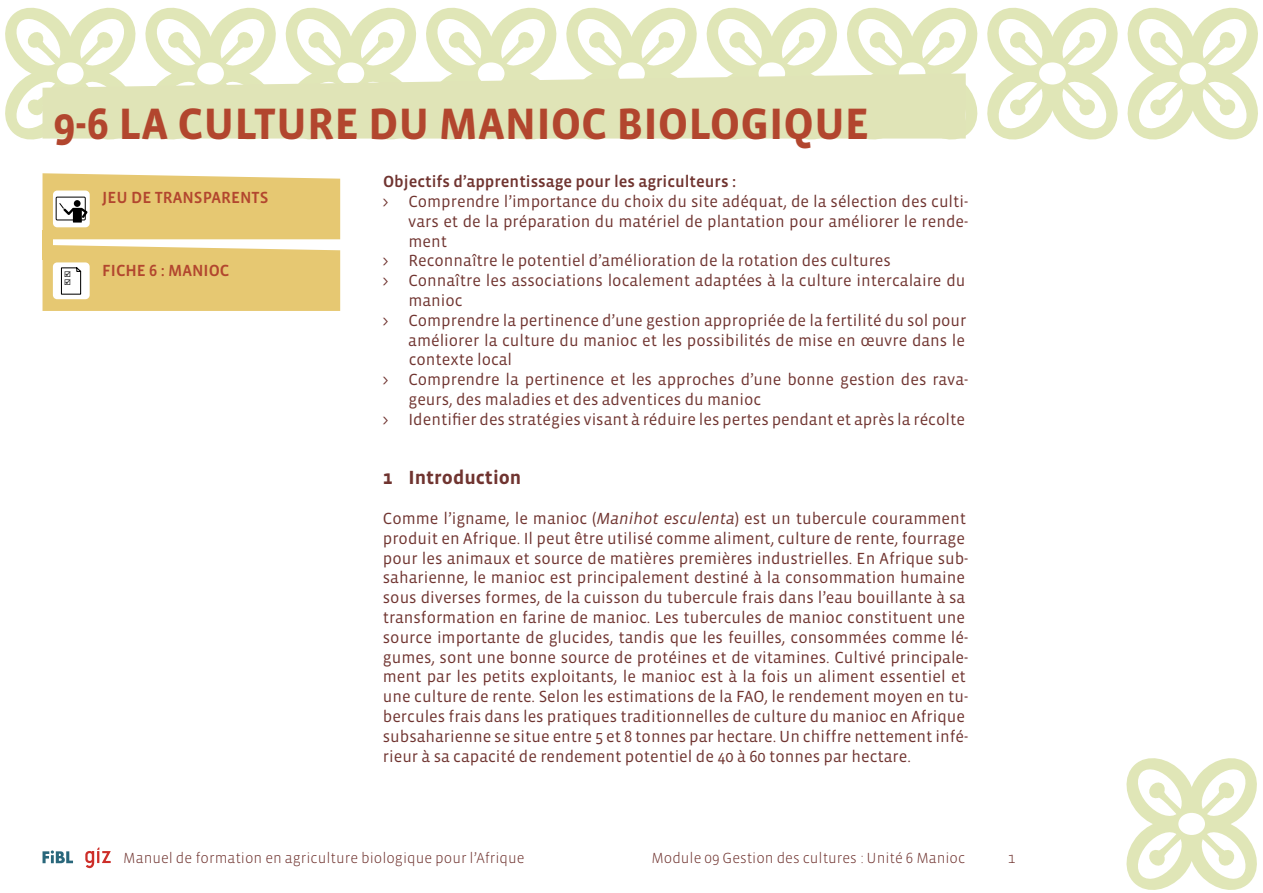
<style>
.page{position:relative;width:1263px;height:893px;background:#fff}
.page>*{position:absolute;margin:0;border:0;box-sizing:border-box;transform-origin:0 0}
.t1{font:700 45px "Vista Sans OT";color:#b2462e}
.t2{font:700 19.5px "Vista Sans OT";color:#703430}
.t3{font:16.5px/19.8px "Vista Sans OT";color:#703430}
.t4{font:500 16.5px "Vista Sans OT";color:#b2462e}
.t5{font:500 16.5px "Vista Sans OT";color:#703430}
.t6{font:300 15px "Vista Sans OT";color:#703430}
.s1{font-style:italic}
</style>
<div class="page">
<svg style="left:1126px;top:758px;width:131px;height:132px"></svg>
<div style="left:1178px;top:813px;width:27px;height:22px;background:#fff;border-radius:50%"></div>
<svg style="left:5px;top:7px;width:1253px;height:133px"></svg>
<div style="left:57px;top:62px;width:27px;height:23px;background:#fff;border-radius:50%"></div>
<svg style="left:43px;top:850px;width:30px;height:13px"></svg>
<svg style="left:85px;top:847px;width:26px;height:21px"></svg>
<svg style="left:43px;top:73px;width:923px;height:66px;background:#e2e5bb"></svg>
<svg style="left:43px;top:173px;width:297px;height:66px;background:#e5ca7e"></svg>
<div style="left:74px;top:200px;width:7px;height:7px;background:#000;border-radius:50%"></div>
<div style="left:43px;top:230px;width:10px;height:30px;background:#e6c872"></div>
<svg style="left:43px;top:245px;width:297px;height:66px;background:#e7cc80"></svg>
<h1 class="t1" style="left:53px;top:100px;width:818px">9-6 LA CULTURE DU MANIOC BIOLOGIQUE</h1>
<p class="t5" style="left:383px;top:173px;width:354px">Objectifs d’apprentissage pour les agriculteurs :</p>
<p class="t3" style="left:382px;top:192px;width:587px">&gt; Comprendre l’importance du choix du site adéquat, de la sélection des culti-</p>
<p class="t3" style="left:408px;top:212px;width:562px">vars et de la préparation du matériel de plantation pour améliorer le rende-</p>
<p class="t3" style="left:408px;top:232px;width:40px">ment</p>
<p class="t3" style="left:382px;top:251px;width:510px">&gt; Reconnaître le potentiel d’amélioration de la rotation des cultures</p>
<p class="t3" style="left:382px;top:271px;width:584px">&gt; Connaître les associations localement adaptées à la culture intercalaire du</p>
<p class="t3" style="left:408px;top:291px;width:56px">manioc</p>
<p class="t3" style="left:382px;top:311px;width:585px">&gt; Comprendre la pertinence d’une gestion appropriée de la fertilité du sol pour</p>
<p class="t3" style="left:408px;top:331px;width:558px">améliorer la culture du manioc et les possibilités de mise en œuvre dans le</p>
<p class="t3" style="left:409px;top:350px;width:105px">contexte local</p>
<p class="t3" style="left:382px;top:370px;width:587px">&gt; Comprendre la pertinence et les approches d’une bonne gestion des rava-</p>
<p class="t3" style="left:408px;top:390px;width:354px">geurs, des maladies et des adventices du manioc</p>
<p class="t3" style="left:382px;top:410px;width:584px">&gt; Identifier des stratégies visant à réduire les pertes pendant et après la récolte</p>
<p class="t4" style="left:102px;top:189px;width:168px">JEU DE TRANSPARENTS</p>
<p class="t4" style="left:102px;top:260px;width:201px">DAM IMAXIME CUM IPISTIA</p>
<p class="t4" style="left:102px;top:262px;width:129px">FICHE 6 : MANIOC</p>
<p class="t2" style="left:383px;top:468px;width:140px">1 Introduction</p>
<p class="t3" style="left:383px;top:509px;width:587px">Comme l’igname, le manioc (<span class="s1">Manihot esculenta</span>) est un tubercule couramment produit en Afrique. Il peut être utilisé comme aliment, culture de rente, fourrage pour les animaux et source de matières premières industrielles. En Afrique sub&shy;saharienne, le manioc est principalement destiné à la consommation humaine sous diverses formes, de la cuisson du tubercule frais dans l’eau bouillante à sa transformation en farine de manioc. Les tubercules de manioc constituent une source importante de glucides, tandis que les feuilles, consommées comme lé&shy;gumes, sont une bonne source de protéines et de vitamines. Cultivé principale&shy;ment par les petits exploitants, le manioc est à la fois un aliment essentiel et une culture de rente. Selon les estimations de la FAO, le rendement moyen en tu&shy;bercules frais dans les pratiques traditionnelles de culture du manioc en Afrique subsaharienne se situe entre 5 et 8 tonnes par hectare. Un chiffre nettement infé&shy;rieur à sa capacité de rendement potentiel de 40 à 60 tonnes par hectare.</p>
<p class="t6" style="left:123px;top:850px;width:403px">Manuel de formation en agriculture biologique pour l’Afrique</p>
<p class="t6" style="left:651px;top:850px;width:315px">Module 09 Gestion des cultures : Unité 6 Manioc</p>
<p class="t6" style="left:1008px;top:850px;width:9px">1</p>
</div>
